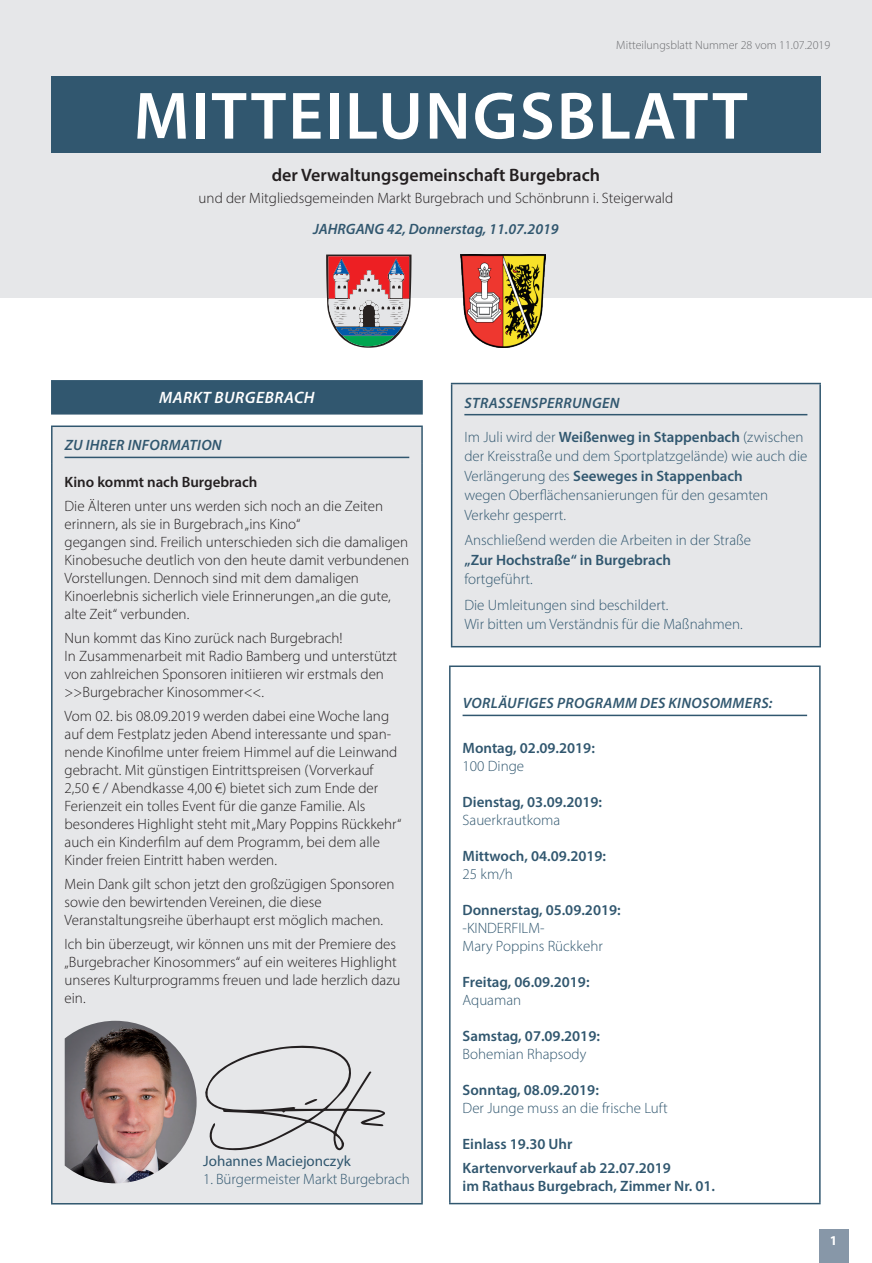
<style>
.page{position:relative;width:872px;height:1263px;background:#fff}
.page>*{position:absolute;margin:0;border:0;box-sizing:border-box;transform-origin:0 0}
.t1{font:600 67.5px "Myriad Pro";letter-spacing:.03em;color:#fff}
.t2{font:600 18px "Myriad Pro";color:#231f20}
.t3{font:italic 600 16.5px "Myriad Pro";letter-spacing:.03em;color:#fff}
.t4{font:300 15px/18px "Myriad Pro";color:#231f20}
.t5{font:300 15px/19.5px "Myriad Pro";color:#31576f}
.t6{font:600 15px/24px "Myriad Pro";color:#31576f}
.t7{font:italic 600 15px "Myriad Pro";letter-spacing:.02em;color:#31576f}
.t8{font:italic 600 15px "Myriad Pro";color:#31576f}
.t9{font:600 15px "Myriad Pro";color:#231f20}
.t10{font:15px "Myriad Pro";color:#31576f}
.t11{font:700 13.5px "Myriad Pro";color:#fff}
.t12{font:300 12px "Myriad Pro";color:#6c6d70}
.s1{font-weight:600}
</style>
<div class="page">
<div style="left:819px;top:1229px;width:29px;height:34px;background:#8797a8"></div>
<div style="left:0;top:0;width:872px;height:298px;background:#e6e7e9"></div>
<svg style="left:326px;top:254px;width:85px;height:94px"></svg>
<img style="left:460px;top:254px;width:86px;height:94px">
<div style="left:51px;top:77px;width:770px;height:76px;background:#31576f"></div>
<div style="left:53px;top:427px;width:368px;height:776px;background:#e6e7e9"></div>
<hr style="left:51px;top:427px;width:2px;height:36px;background:#31576f">
<hr style="left:51px;top:463px;width:2px;height:740px;background:#31576f">
<hr style="left:51px;top:425px;width:372px;height:2px;background:#31576f">
<hr style="left:421px;top:427px;width:2px;height:36px;background:#31576f">
<hr style="left:421px;top:463px;width:2px;height:740px;background:#31576f">
<hr style="left:51px;top:1203px;width:372px;height:1px;background:#31576f">
<hr style="left:65px;top:457px;width:344px;height:1px;background:#31576f">
<img style="left:65px;top:1021px;width:132px;height:162px">
<svg style="left:204px;top:1045px;width:181px;height:107px;background:#d4d5d7"></svg>
<div style="left:51px;top:380px;width:372px;height:35px;background:#31576f"></div>
<hr style="left:449px;top:667px;width:1px;height:536px;background:#31576f">
<hr style="left:449px;top:665px;width:371px;height:2px;background:#31576f">
<hr style="left:819px;top:667px;width:1px;height:536px;background:#31576f">
<hr style="left:449px;top:1203px;width:371px;height:1px;background:#31576f">
<hr style="left:462px;top:715px;width:345px;height:1px;background:#31576f">
<div style="left:451px;top:383px;width:369px;height:264px;background:#e6e7e9"></div>
<hr style="left:451px;top:384px;width:1px;height:262px;background:#31576f">
<hr style="left:451px;top:383px;width:370px;height:1px;background:#31576f">
<hr style="left:819px;top:384px;width:2px;height:262px;background:#31576f">
<hr style="left:451px;top:646px;width:370px;height:1px;background:#31576f">
<hr style="left:464px;top:414px;width:343px;height:1px;background:#31576f">
<p class="t12" style="left:616px;top:38px;width:215px">Mitteilungsblatt Nummer 28 vom 11.07.2019</p>
<p class="t12" style="left:607px;top:38px;width:215px">Mitteilungsblatt Num er 27 vom 04.07.2019</p>
<h1 class="t1" style="left:134px;top:73px;width:615px">MITTEILUNGSBLATT</h1>
<p class="t2" style="left:272px;top:163px;width:330px">der Verwaltungsgemeinschaft Burgebrach</p>
<p class="t4" style="left:199px;top:189px;width:476px">und der Mitgliedsgemeinden Markt Burgebrach und Schönbrunn i. Steigerwald</p>
<p class="t8" style="left:313px;top:220px;width:247px">JAHRGANG 42, Donnerstag, 11.07.2019</p>
<p class="t3" style="left:159px;top:387px;width:157px">MARKT BURGEBRACH</p>
<p class="t7" style="left:65px;top:436px;width:158px">ZU IHRER INFORMATION</p>
<p class="t9" style="left:65px;top:472px;width:194px">Kino kommt nach Burgebrach</p>
<p class="t4" style="left:65px;top:497px;width:346px">Die Älteren unter uns werden sich noch an die Zeiten erinnern, als sie in Burgebrach „ins Kino“<br>gegangen sind. Freilich unterschieden sich die damaligen Kinobesuche deutlich von den heute damit verbundenen Vorstellungen. Dennoch sind mit dem damaligen Kinoerlebnis sicherlich viele Erinnerungen „an die gute, alte Zeit“ verbunden.</p>
<p class="t4" style="left:65px;top:629px;width:334px">Nun kommt das Kino zurück nach Burgebrach!<br>In Zusammenarbeit mit Radio Bamberg und unterstützt von zahlreichen Sponsoren initiieren wir erstmals den &gt;&gt;Burgebracher Kinosommer&lt;&lt;.</p>
<p class="t4" style="left:65px;top:707px;width:338px">Vom 02. bis 08.09.2019 werden dabei eine Woche lang auf dem Festplatz jeden Abend interessante und span&shy;nende Kinofilme unter freiem Himmel auf die Leinwand gebracht. Mit günstigen Eintrittspreisen (Vorverkauf 2,50 € / Abendkasse 4,00 €) bietet sich zum Ende der Ferienzeit ein tolles Event für die ganze Familie. Als besonderes Highlight steht mit „Mary Poppins Rückkehr“ auch ein Kinderfilm auf dem Programm, bei dem alle Kinder freien Eintritt haben werden.</p>
<p class="t4" style="left:65px;top:875px;width:331px">Mein Dank gilt schon jetzt den großzügigen Sponsoren sowie den bewirtenden Vereinen, die diese<br>Veranstaltungsreihe überhaupt erst möglich machen.</p>
<p class="t4" style="left:65px;top:935px;width:337px">Ich bin überzeugt, wir können uns mit der Premiere des „Burgebracher Kinosommers“ auf ein weiteres Highlight unseres Kulturprogramms freuen und lade herzlich dazu ein.</p>
<p class="t10" style="left:203px;top:1152px;width:149px">Johannes Maciejonczyk</p>
<p class="t5" style="left:203px;top:1169px;width:208px">1. Bürgermeister Markt Burgebrach</p>
<p class="t7" style="left:464px;top:393px;width:157px">STRASSENSPERRUNGEN</p>
<p class="t5" style="left:464px;top:427px;width:344px">Im Juli wird der <span class="s1">Weißenweg in Stappenbach</span> (zwischen der Kreisstraße und dem Sportplatzgelände) wie auch die Verlängerung des <span class="s1">Seeweges in Stappenbach<br></span>wegen Oberflächensanierungen für den gesamten Verkehr gesperrt.</p>
<p class="t5" style="left:464px;top:530px;width:288px">Anschließend werden die Arbeiten in der Straße</p>
<p class="t6" style="left:464px;top:547px;width:208px">„Zur Hochstraße“ in Burgebrach</p>
<p class="t5" style="left:464px;top:566px;width:205px;line-height:25.5px">fortgeführt.<br>Die Umleitungen sind beschildert.</p>
<p class="t5" style="left:464px;top:614px;width:280px">Wir bitten um Verständnis für die Maßnahmen.</p>
<p class="t7" style="left:463px;top:694px;width:311px">VORLÄUFIGES PROGRAMM DES KINOSOMMERS:</p>
<p class="t6" style="left:462px;top:735px;width:134px">Montag, 02.09.2019:</p>
<p class="t5" style="left:462px;top:756px;width:63px">100 Dinge</p>
<p class="t6" style="left:462px;top:789px;width:141px">Dienstag, 03.09.2019:</p>
<p class="t5" style="left:462px;top:810px;width:99px">Sauerkrautkoma</p>
<p class="t6" style="left:462px;top:843px;width:145px">Mittwoch, 04.09.2019:</p>
<p class="t5" style="left:462px;top:864px;width:52px">25 km/h</p>
<p class="t6" style="left:462px;top:897px;width:160px">Donnerstag, 05.09.2019:</p>
<p class="t5" style="left:462px;top:919px;width:142px;line-height:18px">-KINDERFILM-<br>Mary Poppins Rückkehr</p>
<p class="t6" style="left:462px;top:969px;width:128px">Freitag, 06.09.2019:</p>
<p class="t5" style="left:462px;top:990px;width:60px">Aquaman</p>
<p class="t6" style="left:462px;top:1023px;width:139px">Samstag, 07.09.2019:</p>
<p class="t5" style="left:462px;top:1044px;width:125px">Bohemian Rhapsody</p>
<p class="t6" style="left:462px;top:1077px;width:138px">Sonntag, 08.09.2019:</p>
<p class="t5" style="left:462px;top:1098px;width:207px">Der Junge muss an die frische Luft</p>
<p class="t6" style="left:462px;top:1131px;width:210px">Einlass 19.30 Uhr<br>Kartenvorverkauf ab 22.07.2019</p>
<p class="t6" style="left:462px;top:1173px;width:254px">im Rathaus Burgebrach, Zimmer Nr. 01.</p>
<p class="t11" style="left:830px;top:1231px;width:9px">1</p>
</div>
